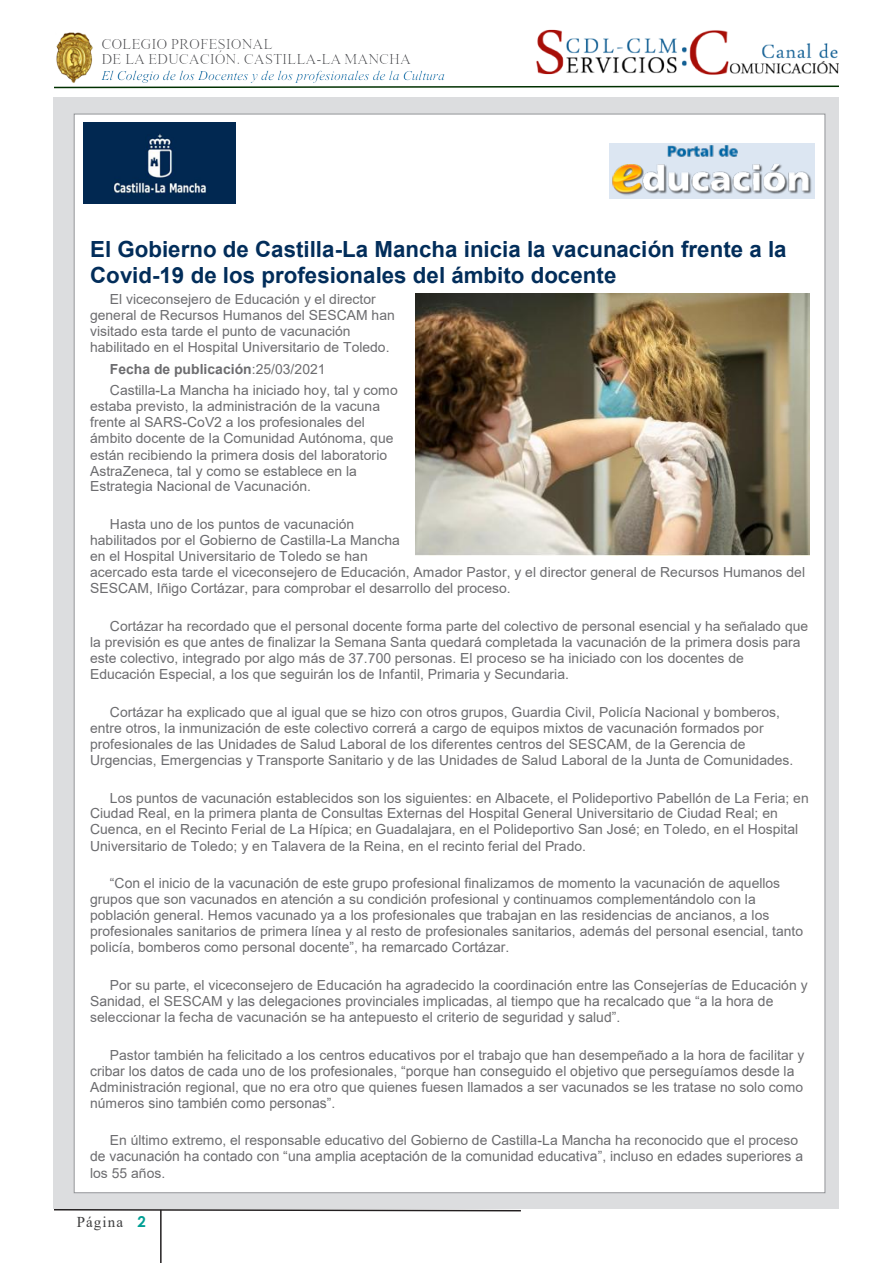
<style>
.page{position:relative;width:893px;height:1263px;background:#fff}
.page>*{position:absolute;margin:0;border:0;box-sizing:border-box;transform-origin:0 0}
.t1{font:700 22.2px/25.7px "Arial";color:#022d5a}
.t2{font:16.8px "Vijaya";color:#0062a1}
.t3{font:15px/15.5px "Times New Roman";color:#6c6d70}
.t4{font:15px "Times New Roman";letter-spacing:.075em;color:#3e3e3f}
.t5{font:13.95px/16px "Arial";color:#6c6c6f}
.s1{font-weight:700}
.s2{font-style:inherit}
.s3{font-family:"Century Gothic";font-weight:700;color:#009f94}
</style>
<div class="page">
<div style="left:54px;top:98px;width:785px;height:1111px;background:#dcdddf"></div>
<svg style="left:54px;top:86px;width:785px;height:3px"></svg>
<img style="left:56px;top:33px;width:37px;height:50px">
<svg style="left:102px;top:39px;width:342px;height:44px"></svg>
<img style="left:536px;top:29px;width:303px;height:57px">
<svg style="left:53px;top:1208px;width:468px;height:4px"></svg>
<hr style="left:160px;top:1210px;width:2px;height:53px;background:#231f20">
<div style="left:74px;top:114px;width:751px;height:1079px;background:#fff"></div>
<img style="left:610px;top:143px;width:205px;height:55px">
<img style="left:84px;top:122px;width:151px;height:81px">
<img style="left:416px;top:293px;width:394px;height:263px">
<p class="t3" style="left:101px;top:36px;width:311px">COLEGIO PROFESIONAL<br>DE LA EDUCACIÓN. CASTILLA-LA MANCHA</p>
<p class="t2" style="left:101px;top:62px;width:345px">El Colegio de los Docentes y de los profesionales de la Cultura</p>
<p class="t1" style="left:90px;top:237px;width:698px">El Gobierno de Castilla-La Mancha inicia la vacunación frente a la<br>Covid-19 de los profesionales del ámbito docente</p>
<p class="t5" style="left:90px;top:291px;width:306px;text-indent:20px">El viceconsejero de Educación y el director general de Recursos Humanos del SESCAM han visitado esta tarde el punto de vacunación habilitado en el Hospital Universitario de Toledo.</p>
<p class="t5" style="left:110px;top:358px;width:289px;line-height:21.6px"><span class="s1">Fecha de publicación</span>:25/03/2021<br>Castilla-La Mancha ha iniciado hoy, tal y como</p>
<p class="t5" style="left:90px;top:398px;width:305px">estaba previsto, la administración de la vacuna frente al SARS-CoV2 a los profesionales del ámbito docente de la Comunidad Autónoma, que están recibiendo la primera dosis del laboratorio AstraZeneca, tal y como se establece en la Estrategia Nacional de Vacunación.</p>
<p class="t5" style="left:90px;top:516px;width:716px;text-indent:20px">Hasta uno de los puntos de vacunación<br>habilitados por el Gobierno de Castilla-La Mancha<br>en el Hospital Universitario de Toledo se han<br>acercado esta tarde el viceconsejero de Educación, Amador Pastor, y el director general de Recursos Humanos del SESCAM, Iñigo Cortázar, para comprobar el desarrollo del proceso.</p>
<p class="t5" style="left:90px;top:618px;width:719px;text-indent:20px">Cortázar ha recordado que el personal docente forma parte del colectivo de personal esencial y ha señalado que la previsión es que antes de finalizar la Semana Santa quedará completada la vacunación de la primera dosis para este colectivo, integrado por algo más de 37.700 personas. El proceso se ha iniciado con los docentes de Educación Especial, a los que seguirán los de Infantil, Primaria y Secundaria.</p>
<p class="t5" style="left:90px;top:704px;width:705px;text-indent:20px">Cortázar ha explicado que al igual que se hizo con otros grupos, Guardia Civil, Policía Nacional y bomberos, entre otros, la inmunización de este colectivo correrá a cargo de equipos mixtos de vacunación formados por profesionales de las Unidades de Salud Laboral de los diferentes centros del SESCAM, de la Gerencia de Urgencias, Emergencias y Transporte Sanitario y de las Unidades de Salud Laboral de la Junta de Comunidades.</p>
<p class="t5" style="left:90px;top:789px;width:720px;text-indent:20px">Los puntos de vacunación establecidos son los siguientes: en Albacete, el Polideportivo Pabellón de La Feria; en Ciudad Real, en la primera planta de Consultas Externas del Hospital General Universitario de Ciudad Real; en Cuenca, en el Recinto Ferial de La Hípica; en Guadalajara, en el Polideportivo San José; en Toledo, en el Hospital Universitario de Toledo; y en Talavera de la Reina, en el recinto ferial del Prado.</p>
<p class="t5" style="left:90px;top:875px;width:714px;text-indent:20px"><span class="s2">“Con el inicio de la vacunación de este grupo pr</span>ofesional finalizamos de momento la vacunación de aquellos grupos que son vacunados en atención a su condición profesional y continuamos complementándolo con la población general. Hemos vacunado ya a los profesionales que trabajan en las residencias de ancianos, a los profesionales sanitarios de primera línea y al resto de profesionales sanitarios, además del personal esencial, tanto policía, bomberos como personal doc<span class="s2">ente”, ha remarcado Cortázar.</span></p>
<p class="t5" style="left:90px;top:977px;width:719px;text-indent:20px">Por su parte, el viceconsejero de Educación ha agradecido la coordinación entre las Consejerías de Educación y<br><span class="s2">Sanidad, el SESCAM y las delegaciones provinciales implicadas, al tiempo que ha recalcado que “a la hora de </span>seleccionar la fecha de vacunación se ha antepuesto el crit<span class="s2">erio de seguridad y salud”.</span></p>
<p class="t5" style="left:90px;top:1047px;width:716px;text-indent:20px">Pastor también ha felicitado a los centros educativos por el trabajo que han desempeñado a la hora de facilitar y <span class="s2">cribar los datos de cada uno de los profesionales, “porque han conseguido el objetivo que perseguíamos desde la </span>Administración regional, que no era otro que quienes fuesen llamados a ser vacunados se les tratase no solo como números <span class="s2">sino también como personas”.</span></p>
<p class="t5" style="left:90px;top:1132px;width:715px;text-indent:20px">En último extremo, el responsable educativo del Gobierno de Castilla-La Mancha ha reconocido que el proceso <span class="s2">de vacunación ha contado con “una amplia aceptación de la comunidad educativa”, incluso en edades superiores a </span>los 55 años.</p>
<p class="t4" style="left:77px;top:1211px;width:71px">Página <span class="s3">2</span></p>
</div>
